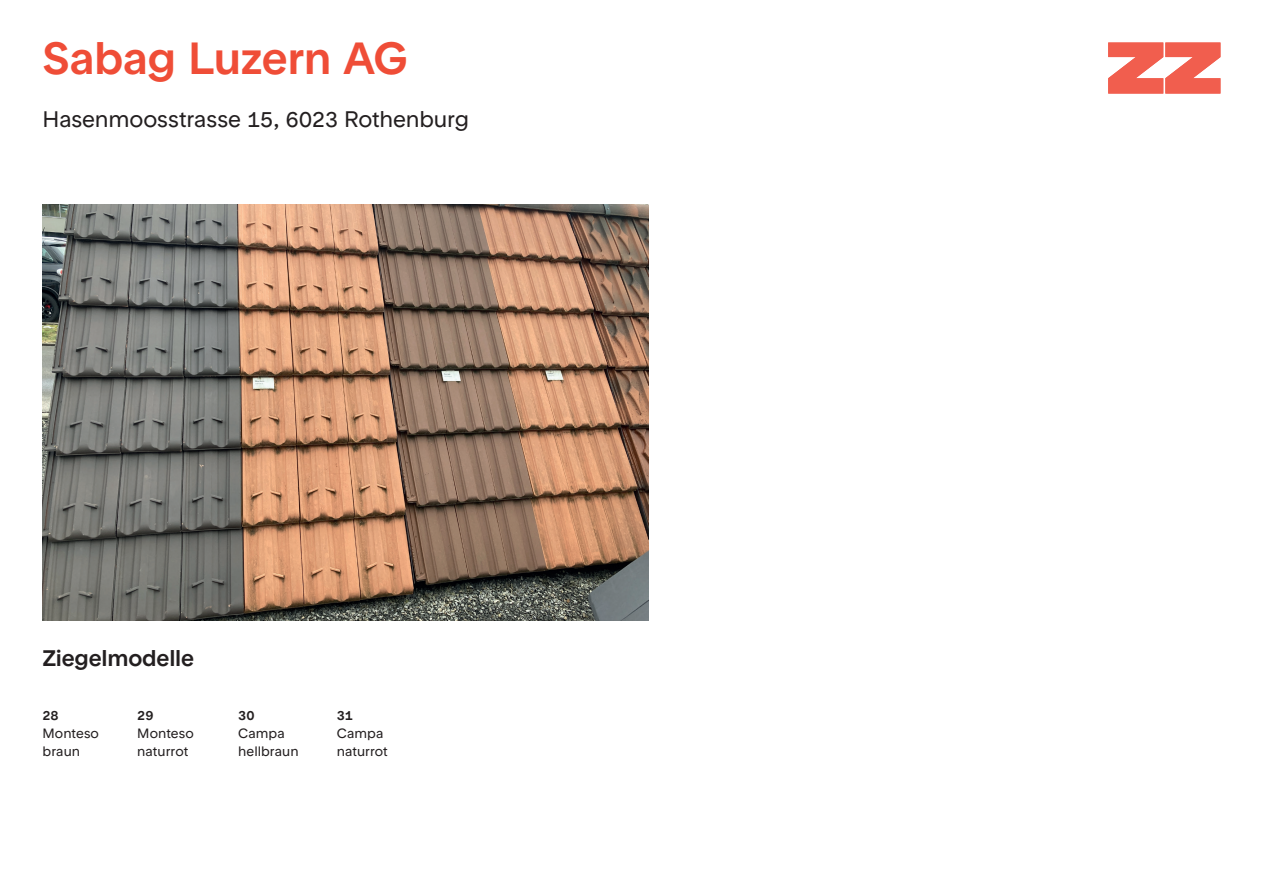
<style>
.page{position:relative;width:1263px;height:893px;background:#fff}
.page>*{position:absolute;margin:0;border:0;box-sizing:border-box;transform-origin:0 0}
.t1{font:500 45px "ZZ Rondelle";letter-spacing:-.01em;color:#ef4d37}
.t2{font:22.5px "ZZ Rondelle";letter-spacing:-.01em;color:#231f20}
.t3{font:500 22.5px "ZZ Rondelle";letter-spacing:-.005em;color:#231f20}
.t4{font:13.5px/18px "ZZ Rondelle";color:#231f20}
.t5{font:500 13.5px "ZZ Rondelle";color:#231f20}
</style>
<div class="page">
<svg style="left:1108px;top:43px;width:112px;height:51px"></svg>
<img style="left:43px;top:204px;width:605px;height:417px">
<h1 class="t1" style="left:43px;top:31px;width:367px">Sabag Luzern AG</h1>
<h2 class="t2" style="left:43px;top:106px;width:428px">Hasenmoosstrasse 15, 6023 Rothenburg</h2>
<h2 class="t3" style="left:43px;top:645px;width:153px">Ziegelmodelle</h2>
<p class="t5" style="left:43px;top:707px;width:18px">28</p>
<p class="t4" style="left:43px;top:724px;width:58px">Monteso braun</p>
<p class="t5" style="left:137px;top:707px;width:18px">29</p>
<p class="t4" style="left:137px;top:724px;width:58px">Monteso naturrot</p>
<p class="t5" style="left:238px;top:707px;width:18px">30</p>
<p class="t4" style="left:238px;top:724px;width:62px">Campa hellbraun</p>
<p class="t5" style="left:337px;top:707px;width:18px">31</p>
<p class="t4" style="left:337px;top:724px;width:52px">Campa naturrot</p>
</div>
